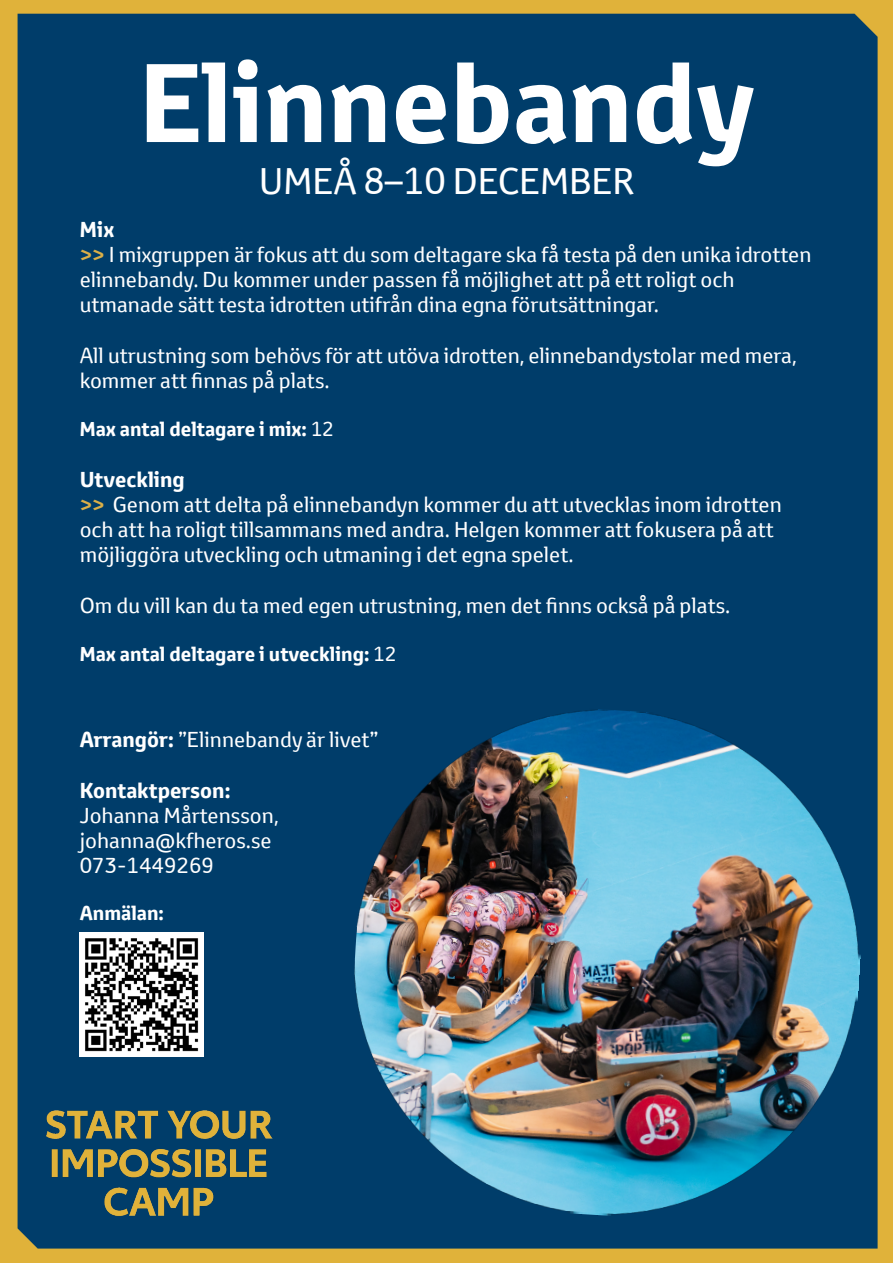
<style>
.page{position:relative;width:893px;height:1263px;background:#fff}
.page>*{position:absolute;margin:0;border:0;box-sizing:border-box;transform-origin:0 0}
.t1{font:700 108px "Toyota Text";color:#fff}
.t2{font:36px "Toyota Text";color:#fff}
.t3{font:21px/25.2px "Toyota Text";color:#fff}
.Styckeformat_1{font:700 21px "Toyota Text";color:#fff}
.t4{font:700 19.5px "Toyota Text";color:#fff}
.s1{font-weight:700;color:#dbaf47}
.s2{font-weight:400}
.s3{font-weight:700}
</style>
<div class="page">
<img style="left:0;top:0;width:893px;height:1263px">
<img style="left:43px;top:1106px;width:233px;height:113px">
<img style="left:80px;top:932px;width:124px;height:124px">
<img style="left:340px;top:695px;width:535px;height:535px">
<p class="t1" style="left:139px;top:31px;width:617px">Elinnebandy</p>
<p class="t2" style="left:259px;top:158px;width:377px">UMEÅ 8–10 DECEMBER</p>
<p class="Styckeformat_1" style="left:80px;top:215px;width:36px">Mix</p>
<p class="t3" style="left:80px;top:241px;width:733px"><span class="s1">&gt;&gt;</span> I mixgruppen är fokus att du som deltagare ska få testa på den unika idrotten elinnebandy. Du kommer under passen få möjlighet att på ett roligt och utmanade sätt testa idrotten utifrån dina egna förutsättningar.</p>
<p class="t3" style="left:80px;top:342px;width:718px">All utrustning som behövs för att utöva idrotten, elinnebandystolar med mera, kommer att finnas på plats.</p>
<p class="t4" style="left:80px;top:416px;width:256px">Max antal deltagare i mix: <span class="s2">12</span></p>
<p class="Styckeformat_1" style="left:80px;top:465px;width:107px">Utveckling</p>
<p class="t3" style="left:80px;top:492px;width:704px"><span class="s1">&gt;&gt;</span> Genom att delta på elinnebandyn kommer du att utvecklas inom idrotten och att ha roligt tillsammans med andra. Helgen kommer att fokusera på att möjliggöra utveckling och utmaning i det egna spelet.</p>
<p class="t3" style="left:80px;top:592px;width:652px">Om du vill kan du ta med egen utrustning, men det finns också på plats.</p>
<p class="t4" style="left:80px;top:641px;width:318px">Max antal deltagare i utveckling: <span class="s2">12</span></p>
<p class="t3" style="left:80px;top:727px;width:301px"><span class="s3">Arrangör:</span> ”Elinnebandy är livet”</p>
<p class="Styckeformat_1" style="left:80px;top:776px;width:152px">Kontaktperson:</p>
<p class="t3" style="left:80px;top:802px;width:200px">Johanna Mårtensson, johanna@kfheros.se</p>
<p class="t3" style="left:80px;top:853px;width:136px">073-1449269</p>
<p class="t4" style="left:80px;top:900px;width:86px">Anmälan:</p>
</div>
